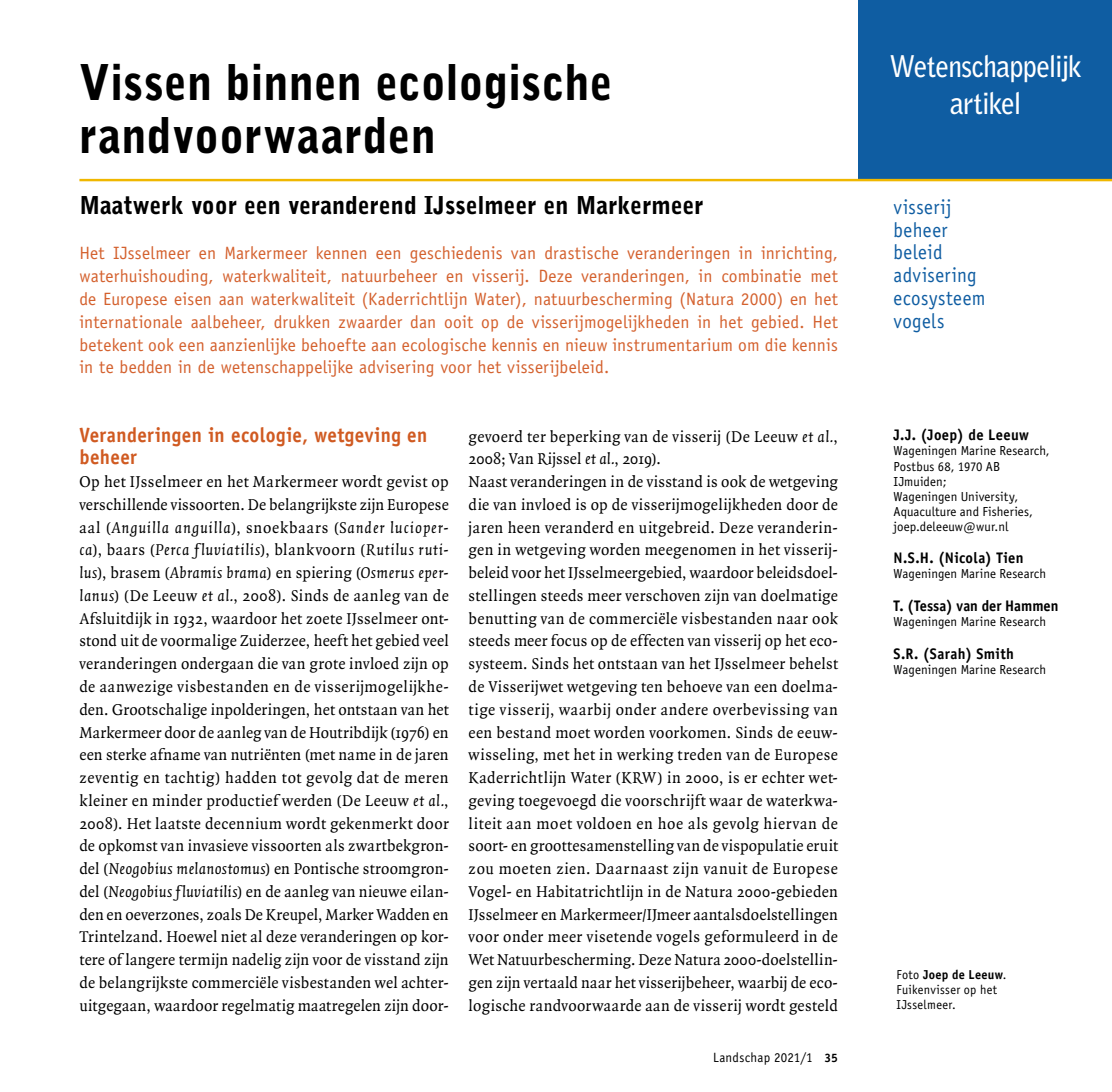
<style>
.page{position:relative;width:1112px;height:1092px;background:#fff}
.page>*{position:absolute;margin:0;border:0;box-sizing:border-box;transform-origin:0 0}
.t1{font:900 49px/52.5px "Bell Gothic";letter-spacing:.005em;color:#000;scale:.92 1}
.t2{font:700 29.75px/36.8px "Bell Gothic";letter-spacing:-.025em;color:#fff;text-align:center;scale:.92 1}
.t3{font:900 24.5px "Bell Gothic";letter-spacing:.005em;color:#000;scale:.95 1}
.t4{font:20.65px/22.8px "Officina Sans";letter-spacing:.02em;color:#0f5da2;scale:.92 1}
.t5{font:700 20.65px/22.8px "Officina Sans";letter-spacing:.02em;color:#d05a21;scale:.92 1}
.t6{font:17.85px/22.8px "Officina Sans";letter-spacing:.01em;color:#d4612e;text-align:justify}
.t7{font:16.8px/22.8px "Quadraat";letter-spacing:.025em;color:#000;scale:.96 1}
.t8{font:700 15.4px "Officina Sans";letter-spacing:.02em;color:#000;scale:.95 1}
.t9{font:700 15.4px "Officina Sans";letter-spacing:.02em;color:#000;scale:.94 1}
.t10{font:13.47px "Officina Sans";letter-spacing:.015em;color:#000;scale:.96 1}
.t11{font:13.12px/15px "Officina Sans";letter-spacing:.005em;color:#000}
.t12{font:12.95px/15px "Officina Sans";letter-spacing:.025em;color:#000;scale:.95 1}
.s1{font-style:italic}
.s2{font-weight:700;font-size:12.25px}
.s3{font-weight:700}
</style>
<div class="page">
<div style="left:858px;top:0;width:253px;height:179px;background:#0f5da2"></div>
<hr style="left:79px;top:179px;width:1032px;height:2px;background:#f0b700">
<h1 class="t1" style="left:79px;top:57px;width:581px">Vissen binnen ecologische randvoorwaarden</h1>
<h2 class="t2" style="left:889px;top:48px;width:210px">Wetenschappelijk artikel</h2>
<h3 class="t3" style="left:79px;top:191px;width:658px">Maatwerk voor een veranderend IJsselmeer en Markermeer</h3>
<p class="t6" style="left:79px;top:242px;width:760px">Het IJsselmeer en Markermeer kennen een geschiedenis van drastische veranderingen in inrichting, waterhuishouding, waterkwaliteit, natuurbeheer en visserij. Deze veranderingen, in combinatie met de Europese eisen aan waterkwaliteit (Kaderrichtlijn Water), natuurbescherming (Natura 2000) en het internationale aalbeheer, drukken zwaarder dan ooit op de visserijmogelijkheden in het gebied. Het betekent ook een aanzienlijke behoefte aan ecologische kennis en nieuw instrumentarium om die kennis in te bedden in de wetenschappelijke advisering voor het visserijbeleid.</p>
<p class="t5" style="left:79px;top:423px;width:379px">Veranderingen in ecologie, wetgeving en beheer</p>
<p class="t7" style="left:79px;top:471px;width:386px;text-align:justify">Op het IJsselmeer en het Markermeer wordt gevist op verschillende vissoorten. De belangrijkste zijn Europese aal (<span class="s1">Anguilla anguilla</span>), snoekbaars (<span class="s1">Sander lucioper&shy;ca</span>), baars (<span class="s1">Perca fluviatilis</span>), blankvoorn (<span class="s1">Rutilus ruti&shy;lus</span>), brasem (<span class="s1">Abramis brama</span>) en spiering (<span class="s1">Osmerus eper&shy;lanus</span>) (De Leeuw <span class="s1">et al.</span>, 2008). Sinds de aanleg van de Afsluitdijk in 1932, waardoor het zoete IJsselmeer ont&shy;stond uit de voormalige Zuiderzee, heeft het gebied veel veranderingen ondergaan die van grote invloed zijn op de aanwezige visbestanden en de visserijmogelijkhe&shy;den. Grootschalige inpolderingen, het ontstaan van het Markermeer door de aanleg van de Houtribdijk (1976) en een sterke afname van nutriënten (met name in de jaren zeventig en tachtig) hadden tot gevolg dat de meren kleiner en minder productief werden (De Leeuw <span class="s1">et al.</span>, 2008). Het laatste decennium wordt gekenmerkt door de opkomst van invasieve vissoorten als zwartbekgron&shy;del (<span class="s1">Neogobius melanostomus</span>) en Pontische stroomgron&shy;del (<span class="s1">Neogobius fluviatilis</span>) en de aanleg van nieuwe eilan&shy;den en oeverzones, zoals De Kreupel, Marker Wadden en Trintelzand. Hoewel niet al deze veranderingen op kor&shy;tere of langere termijn nadelig zijn voor de visstand zijn de belangrijkste commerciële visbestanden wel achter&shy;uitgegaan, waardoor regelmatig maatregelen zijn door-</p>
<p class="t7" style="left:468px;top:425px;width:386px">gevoerd ter beperking van de visserij (De Leeuw <span class="s1">et al.</span>, 2008; Van Rijssel <span class="s1">et al.</span>, 2019).<br>Naast veranderingen in de visstand is ook de wetgeving die van invloed is op de visserijmogelijkheden door de jaren heen veranderd en uitgebreid. Deze veranderin&shy;gen in wetgeving worden meegenomen in het visserij&shy;beleid voor het IJsselmeergebied, waardoor beleidsdoel&shy;stellingen steeds meer verschoven zijn van doelmatige benutting van de commerciële visbestanden naar ook steeds meer focus op de effecten van visserij op het eco&shy;systeem. Sinds het ontstaan van het IJsselmeer behelst de Visserijwet wetgeving ten behoeve van een doelma&shy;tige visserij, waarbij onder andere overbevissing van een bestand moet worden voorkomen. Sinds de eeuw&shy;wisseling, met het in werking treden van de Europese Kaderrichtlijn Water (KRW) in 2000, is er echter wet&shy;geving toegevoegd die voorschrijft waar de waterkwa&shy;liteit aan moet voldoen en hoe als gevolg hiervan de soort- en groottesamenstelling van de vispopulatie eruit zou moeten zien. Daarnaast zijn vanuit de Europese Vogel- en Habitatrichtlijn in de Natura 2000-gebieden IJsselmeer en Markermeer/IJmeer aantalsdoelstellingen voor onder meer visetende vogels geformuleerd in de Wet Natuurbescherming. Deze Natura 2000-doelstellin&shy;gen zijn vertaald naar het visserijbeheer, waarbij de eco&shy;logische randvoorwaarde aan de visserij wordt gesteld</p>
<p class="t10" style="left:712px;top:1049px;width:132px">Landschap 2021/1 <span class="s2">35</span></p>
<p class="t4" style="left:893px;top:195px;width:101px">visserij beheer beleid advisering ecosysteem vogels</p>
<p class="t8" style="left:893px;top:425px;width:144px">J.J. (Joep) de Leeuw</p>
<p class="t11" style="left:893px;top:443px;width:158px">Wageningen Marine Research,<br>Postbus 68, 1970 AB<br>IJmuiden;<br>Wageningen University,<br>Aquaculture and Fisheries, joep.deleeuw@wur.nl</p>
<p class="t8" style="left:893px;top:548px;width:138px">N.S.H. (Nicola) Tien</p>
<p class="t11" style="left:893px;top:566px;width:154px">Wageningen Marine Research</p>
<p class="t9" style="left:893px;top:596px;width:177px">T. (Tessa) van der Hammen</p>
<p class="t11" style="left:893px;top:614px;width:154px">Wageningen Marine Research</p>
<p class="t8" style="left:893px;top:643px;width:128px">S.R. (Sarah) Smith</p>
<p class="t11" style="left:893px;top:661px;width:154px">Wageningen Marine Research</p>
<p class="t12" style="left:896px;top:966px;width:117px">Foto <span class="s3">Joep de Leeuw</span>.<br>Fuikenvisser op het<br>IJsselmeer.</p>
</div>
